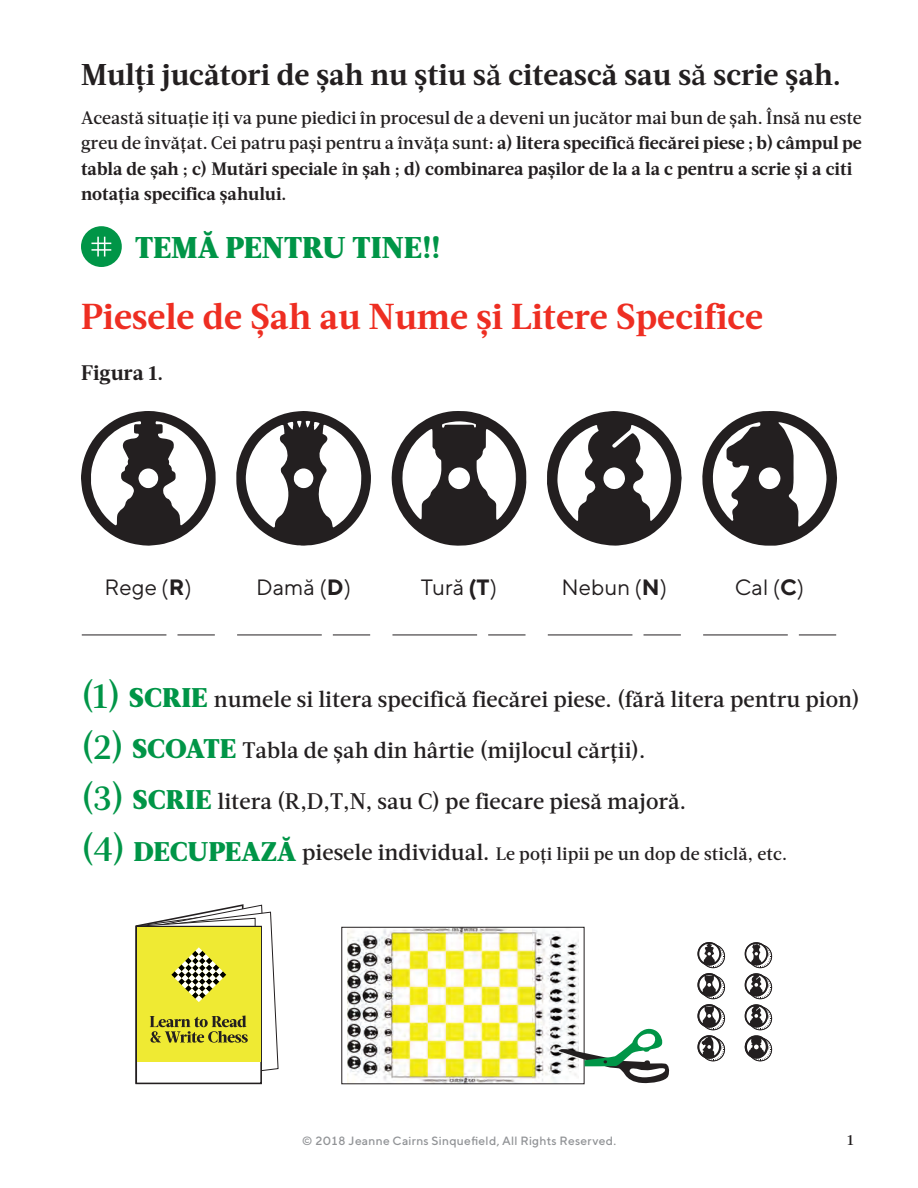
<style>
.page{position:relative;width:918px;height:1188px;background:#fff}
.page>*{position:absolute;margin:0;border:0;box-sizing:border-box;transform-origin:0 0}
.t1{font:700 36px "Acta";color:#ee2e22}
.t2{font:700 30px "Acta";color:#231f20}
.t3{font:900 30px "Acta";letter-spacing:.01em;color:#009547}
.t4{font:500 22.5px "Acta";color:#231f20}
.t5{font:22.2px "TT Norms";color:#231f20}
.t6{font:700 21px "Acta";color:#231f20}
.t7{font:700 18px/25.5px "Acta";color:#231f20}
.t8{font:500 18px "Acta";letter-spacing:.005em;color:#231f20}
.t9{font:500 15px "Acta";color:#231f20}
.t10{font:500 12px "TT Norms";letter-spacing:.025em;color:#919396}
.s1{font-weight:500}
.s2{font-weight:700}
.s3{font-size:36px;color:#009547}
.s4{font-weight:900;font-size:27px;color:#009547}
.s5{font-size:22.5px}
</style>
<div class="page">
<svg style="left:81px;top:411px;width:135px;height:135px"></svg>
<hr style="left:82px;top:634px;width:84px;height:1px;background:#231f20">
<hr style="left:178px;top:634px;width:37px;height:1px;background:#231f20">
<svg style="left:547px;top:411px;width:135px;height:135px"></svg>
<hr style="left:548px;top:634px;width:84px;height:1px;background:#231f20">
<hr style="left:644px;top:634px;width:37px;height:1px;background:#231f20">
<svg style="left:702px;top:411px;width:135px;height:135px"></svg>
<hr style="left:703px;top:634px;width:85px;height:1px;background:#231f20">
<hr style="left:799px;top:634px;width:37px;height:1px;background:#231f20">
<svg style="left:392px;top:411px;width:135px;height:135px"></svg>
<hr style="left:392px;top:634px;width:85px;height:1px;background:#231f20">
<hr style="left:488px;top:634px;width:38px;height:1px;background:#231f20">
<svg style="left:236px;top:411px;width:135px;height:135px"></svg>
<hr style="left:237px;top:634px;width:85px;height:1px;background:#231f20">
<hr style="left:333px;top:634px;width:37px;height:1px;background:#231f20">
<div style="left:81px;top:226px;width:41px;height:41px;background:#009547;border-radius:50%"></div>
<svg style="left:91px;top:237px;width:20px;height:20px"></svg>
<svg style="left:135px;top:904px;width:144px;height:181px"></svg>
<img style="left:348px;top:929px;width:230px;height:153px">
<div style="left:341px;top:927px;width:244px;height:157px;border:1px solid #231f20"></div>
<svg style="left:559px;top:1028px;width:111px;height:56px"></svg>
<svg style="left:697px;top:942px;width:28px;height:119px"></svg>
<svg style="left:745px;top:942px;width:27px;height:119px"></svg>
<h2 class="t2" style="left:81px;top:56px;width:761px">Mulți jucători de șah nu știu s<span class="s1">ă</span> citească sau s<span class="s1">ă</span> scrie șah.</h2>
<p class="t7" style="left:81px;top:105px;width:782px"><span class="s1">Această situație iți va pune piedici în procesul de a deveni un jucător mai bun de șah. Însă nu este greu de învățat. Cei patru pași pentru a învăța sunt:</span> a) litera specific<span class="s1">ă</span> fiecărei piese ; b) câmpul pe tabla de șah ; c) Mutări speciale <span class="s1">î</span>n șah ; d) combinarea pașilor de la a la c pentru a scrie și a citi notația specifica șahului.</p>
<h2 class="t3" style="left:135px;top:229px;width:307px">TEMĂ PENTRU TINE!!</h2>
<h1 class="t1" style="left:81px;top:295px;width:684px">Piesele de Șah au Nume și Litere Specifice</h1>
<p class="t6" style="left:81px;top:361px;width:84px">Figura 1.</p>
<p class="t5" style="left:105px;top:573px;width:89px">Rege (<span class="s2">R</span>)</p>
<p class="t5" style="left:256px;top:573px;width:97px">Damă (<span class="s2">D</span>)</p>
<p class="t5" style="left:421px;top:573px;width:78px">Tură <span class="s2">(T</span>)</p>
<p class="t5" style="left:561px;top:573px;width:107px">Nebun (<span class="s2">N</span>)</p>
<p class="t5" style="left:735px;top:573px;width:71px">Cal (<span class="s2">C</span>)</p>
<p class="t4" style="left:81px;top:686px;width:780px"><span class="s3">(1)</span> <span class="s4">SCRIE</span> numele si litera specifică fiecărei piese. (fără litera pentru pion)</p>
<p class="t4" style="left:81px;top:737px;width:566px"><span class="s3">(2)</span> <span class="s4">SCOATE</span> Tabla de șah din hârtie (mijlocul cărții).</p>
<p class="t4" style="left:81px;top:788px;width:607px"><span class="s3">(3)</span> <span class="s4">SCRIE</span> litera (R,D,T,N, sau C) pe fiecare piesă majoră.</p>
<p class="t8" style="left:81px;top:843px;width:708px"><span class="s3">(4)</span> <span class="s4">DECUPEAZĂ</span> <span class="s5">piesele individual.</span> Le poți lipii pe un dop de sticlă, etc.</p>
<p class="t10" style="left:302px;top:1134px;width:316px">© 2018 Jeanne Cairns Sinquefield, All Rights Reserved.</p>
<p class="t9" style="left:847px;top:1131px;width:8px">1</p>
</div>
